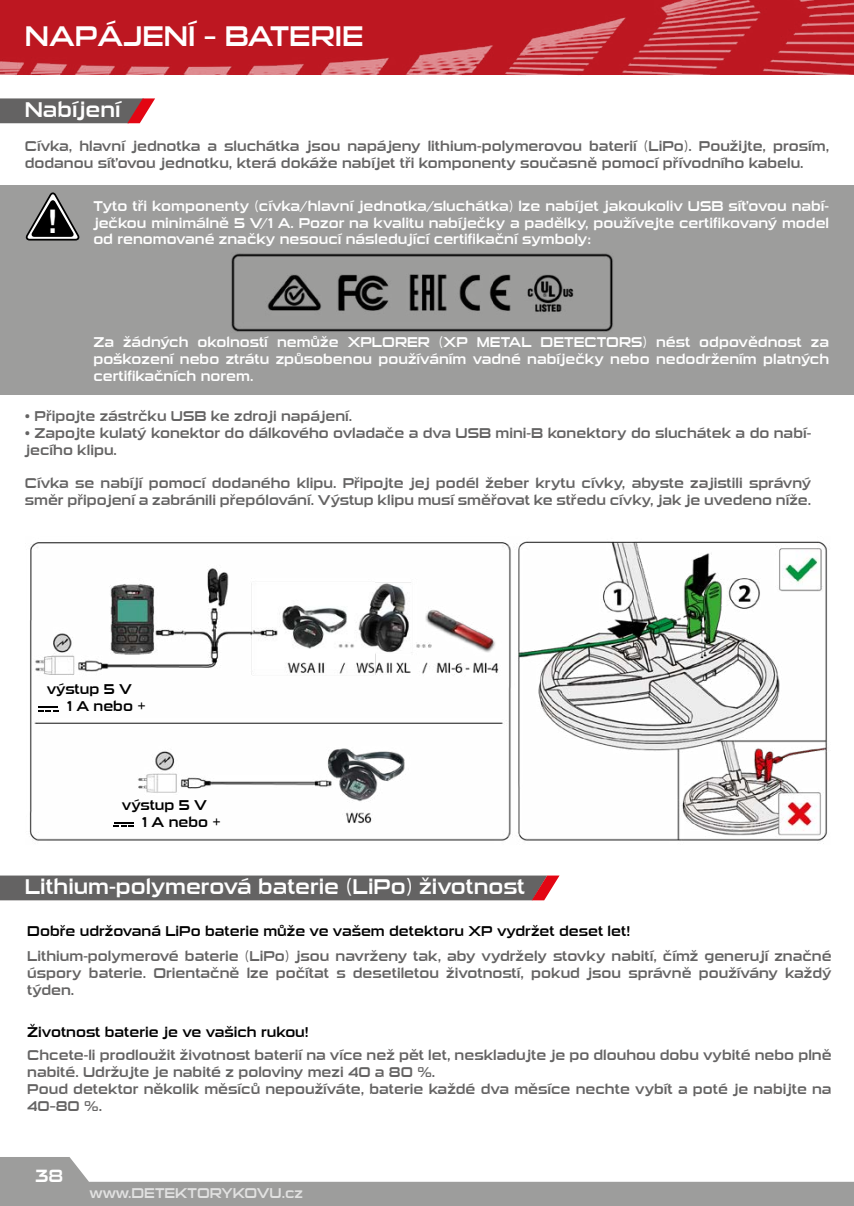
<style>
.page{position:relative;width:854px;height:1206px;background:#fff}
.page>*{position:absolute;margin:0;border:0;box-sizing:border-box;transform-origin:0 0}
.t1{font:33.25px "Sui Generis Rg";color:#fff}
.t2{font:28px "Sui Generis Rg";color:#fff}
.t3{font:21px "Sui Generis Rg";color:#fff}
.t4{font:17.5px "Sui Generis Rg";color:#fff}
.t5{font:14px/16.8px "Sui Generis Rg";color:#646363}
.t6{font:14px/16.8px "Sui Generis Rg";color:#fff;text-align:justify}
.t7{font:14px/16.8px "Sui Generis Rg";color:#000}
</style>
<div class="page">
<svg style="left:0;top:1157px;width:853px;height:48px;fill:#9d9d9c"></svg>
<img style="left:0;top:0;width:853px;height:75px">
<img style="left:29px;top:541px;width:799px;height:303px">
<div style="left:0;top:185px;width:853px;height:209px;background:#9d9d9c"></div>
<svg style="left:25px;top:192px;width:55px;height:49px"></svg>
<img style="left:231px;top:253px;width:382px;height:79px">
<svg style="left:0;top:98px;width:155px;height:25px;background:#786566"></svg>
<svg style="left:0;top:875px;width:559px;height:25px;background:#6c6666"></svg>
<svg style="left:39px;top:705px;width:19px;height:6px"></svg>
<svg style="left:114px;top:821px;width:19px;height:6px"></svg>
<h2 class="t2" style="left:25px;top:20px;width:340px">NAPÁJENÍ – BATERIE</h2>
<h3 class="t3" style="left:25px;top:97px;width:97px">Nabíjení</h3>
<p class="t5" style="left:25px;top:138px;width:805px">Cívka, hlavní jednotka a sluchátka jsou napájeny lithium-polymerovou baterií (LiPo). Použijte, prosím, dodanou síťovou jednotku, která dokáže nabíjet tři komponenty současně pomocí přívodního kabelu.</p>
<h1 class="t1" style="left:48px;top:202px;width:11px">!</h1>
<p class="t6" style="left:93px;top:198px;width:737px">Tyto tři komponenty (cívka/hlavní jednotka/sluchátka) lze nabíjet jakoukoliv USB síťovou nabí&shy;ječkou minimálně 5 V/1 A. Pozor na kvalitu nabíječky a padělky, používejte certifikovaný model od renomované značky nesoucí následující certifikační symboly:</p>
<p class="t6" style="left:93px;top:334px;width:737px">Za žádných okolností nemůže XPLORER (XP METAL DETECTORS) nést odpovědnost za poškození nebo ztrátu způsobenou používáním vadné nabíječky nebo nedodržením platných certifikačních norem.</p>
<p class="t5" style="left:25px;top:408px;width:329px">• Připojte zástrčku USB ke zdroji napájení.</p>
<p class="t5" style="left:25px;top:425px;width:787px">• Zapojte kulatý konektor do dálkového ovladače a dva USB mini-B konektory do sluchátek a do nabí&shy;jecího klipu.</p>
<p class="t5" style="left:25px;top:475px;width:787px">Cívka se nabíjí pomocí dodaného klipu. Připojte jej podél žeber krytu cívky, abyste zajistili správný směr připojení a zabránili přepólování. Výstup klipu musí směřovat ke středu cívky, jak je uvedeno níže.</p>
<p class="t7" style="left:67px;top:681px;width:80px;text-indent:-20px">výstup 5 V<br>1 A nebo +</p>
<p class="t7" style="left:142px;top:797px;width:80px;text-indent:-20px">výstup 5 V<br>1 A nebo +</p>
<h3 class="t3" style="left:25px;top:874px;width:501px">Lithium-polymerová baterie (LiPo) životnost</h3>
<p class="t7" style="left:27px;top:923px;width:604px">Dobře udržovaná LiPo baterie může ve vašem detektoru XP vydržet deset let!</p>
<p class="t5" style="left:27px;top:948px;width:805px;text-align:justify">Lithium-polymerové baterie (LiPo) jsou navrženy tak, aby vydržely stovky nabití, čímž generují značné úspory baterie. Orientačně lze počítat s desetiletou životností, pokud jsou správně používány každý týden.</p>
<p class="t7" style="left:27px;top:1023px;width:283px">Životnost baterie je ve vašich rukou!</p>
<p class="t5" style="left:27px;top:1047px;width:805px">Chcete-li prodloužit životnost baterií na více než pět let, neskladujte je po dlouhou dobu vybité nebo plně nabité. Udržujte je nabité z poloviny mezi 40 a 80 %.<br>Poud detektor několik měsíců nepoužíváte, baterie každé dva měsíce nechte vybít a poté je nabijte na 40–80 %.</p>
<p class="t4" style="left:35px;top:1166px;width:30px">38</p>
<p class="t6" style="left:89px;top:1185px;width:215px">www.DETEKTORYKOVU.cz</p>
</div>
